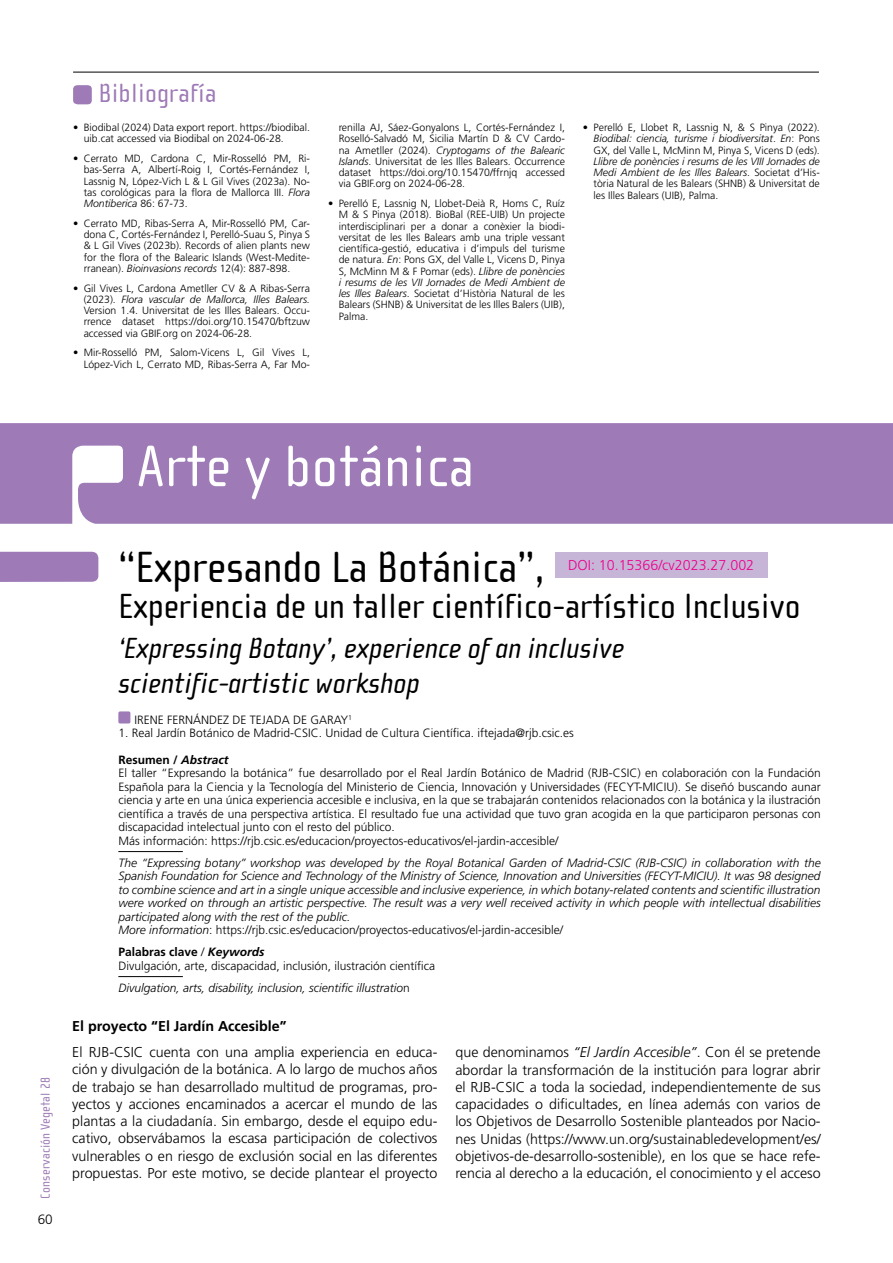
<style>
.page{position:relative;width:893px;height:1263px;background:#fff}
.page>*{position:absolute;margin:0;border:0;box-sizing:border-box;transform-origin:0 0}
.t1{font:60px "Cholla Sans";letter-spacing:.01em;color:#fff}
.t2{font:45px "Cholla Sans";color:#000}
.t3{font:36px "Cholla Sans";color:#000}
.t4{font:italic 30px/34.2px "Cholla Sans";color:#000}
.t5{font:27px "Cholla Sans";letter-spacing:.01em;color:#9e7bb7}
.t6{font:300 14.25px/17.2px "Frutiger";color:#000;text-align:justify}
.t7{font:700 14.25px "Frutiger";color:#000}
.t8{font:300 14.25px "Frutiger";color:#ec008c}
.t9{font:13.5px "Cholla Sans";letter-spacing:.01em;color:#9e7bb7}
.t10{font:300 13.5px "Frutiger";color:#000}
.t11{font:300 12px/13.5px "Frutiger";color:#000}
.t12{font:italic 300 12px/13.5px "Frutiger";color:#000}
.t13{font:300 10.5px/11.2px "Frutiger";color:#000;text-align:justify}
.s1{font-style:italic}
.s2{font-weight:700}
.s3{font-weight:700;font-style:italic}
.s4{font-style:normal}
</style>
<div class="page">
<hr style="left:73px;top:72px;width:746px;height:1px;background:#000">
<svg style="left:73px;top:85px;width:19px;height:20px"></svg>
<div style="left:0;top:423px;width:893px;height:101px;background:#9e7bb7"></div>
<div style="left:0;top:552px;width:99px;height:30px;background:#9e7bb7"></div>
<div style="left:118px;top:711px;width:13px;height:13px;background:#9e7bb7;border-radius:2px"></div>
<hr style="left:118px;top:851px;width:65px;height:1px;background:#000">
<hr style="left:118px;top:976px;width:65px;height:1px;background:#000">
<div style="left:555px;top:552px;width:212px;height:25px;background:#c7b5d8"></div>
<h3 class="t5" style="left:99px;top:78px;width:119px">Bibliografía</h3>
<p class="t13" style="left:84px;top:122px;width:228px;text-indent:-11px">• Biodibal (2024) Data export report. https://biodibal. uib.cat accessed via Biodibal on 2024-06-28.</p>
<p class="t13" style="left:84px;top:153px;width:228px;text-indent:-11px">• Cerrato MD, Cardona C, Mir-Rosselló PM, Ri&shy;bas-Serra A, Albertí-Roig I, Cortés-Fernández I, Lassnig N, López-Vich L &amp; L Gil Vives (2023a). No&shy;tas corológicas para la flora de Mallorca III. <span class="s1">Flora Montiberica</span> 86: 67-73.</p>
<p class="t13" style="left:84px;top:218px;width:228px;text-indent:-11px">• Cerrato MD, Ribas-Serra A, Mir-Rosselló PM, Car&shy;dona C, Cortés-Fernández I, Perelló-Suau S, Pinya S &amp; L Gil Vives (2023b). Records of alien plants new for the flora of the Balearic Islands (West-Medite&shy;rranean). <span class="s1">Bioinvasions records</span> 12(4): 887-898.</p>
<p class="t13" style="left:84px;top:283px;width:228px;text-indent:-11px">• Gil Vives L, Cardona Ametller CV &amp; A Ribas-Serra (2023). <span class="s1">Flora vascular de Mallorca, Illes Balears.<br></span>Version 1.4. Universitat de les Illes Balears. Occu&shy;rrence dataset https://doi.org/10.15470/bftzuw accessed via GBIF.org on 2024-06-28.</p>
<p class="t13" style="left:73px;top:347px;width:238px;text-align:right">• Mir-Rosselló PM, Salom-Vicens L, Gil Vives L,<br>López-Vich L, Cerrato MD, Ribas-Serra A, Far Mo-</p>
<p class="t13" style="left:339px;top:122px;width:228px">renilla AJ, Sáez-Gonyalons L, Cortés-Fernández I, Roselló-Salvadó M, Sicilia Martín D &amp; CV Cardo&shy;na Ametller (2024). <span class="s1">Cryptogams of the Balearic Islands</span>. Universitat de les Illes Balears. Occurrence dataset https://doi.org/10.15470/ffrnjq accessed via GBIF.org on 2024-06-28.</p>
<p class="t13" style="left:339px;top:198px;width:228px;text-indent:-11px">• Perelló E, Lassnig N, Llobet-Deià R, Homs C, Ruíz M &amp; S Pinya (2018). BioBal (REE-UIB) Un projecte interdisciplinari per a donar a conèxier la biodi&shy;versitat de les Iles Balears amb una triple vessant científica-gestió, educativa i d’impuls del turisme de natura. <span class="s1">En</span>: Pons GX, del Valle L, Vicens D, Pinya S, McMinn M &amp; F Pomar (eds). <span class="s1">Llibre de ponències i resums de les VII Jornades de Medi Ambient de les Illes Balears</span>. Societat d’Història Natural de les Balears (SHNB) &amp; Universitat de les Illes Balers (UIB), Palma.</p>
<p class="t13" style="left:594px;top:122px;width:228px;text-indent:-11px">• Perelló E, Llobet R, Lassnig N, &amp; S Pinya (2022).<br><span class="s1">Biodibal: ciencia, turisme i biodiversitat</span>. <span class="s1">En</span>: Pons GX, del Valle L, McMinn M, Pinya S, Vicens D (eds).</p>
<p class="t13" style="left:594px;top:156px;width:228px"><span class="s1">Llibre de ponències i resums de les VIII Jornades de Medi Ambient de les Illes Balears</span>. Societat d’His&shy;tòria Natural de les Balears (SHNB) &amp; Universitat de les Illes Balears (UIB), Palma.</p>
<h1 class="t1" style="left:137px;top:433px;width:339px">Arte y botánica</h1>
<p class="t9" style="left:38px;top:1198px;width:123px;rotate:-90deg">Conservación Vegetal 28</p>
<p class="t10" style="left:38px;top:1212px;width:17px">60</p>
<h2 class="t2" style="left:118px;top:543px;width:428px">“Expresando La Botánica”,</h2>
<h3 class="t3" style="left:118px;top:586px;width:684px">Experiencia de un taller científico-artístico Inclusivo</h3>
<h3 class="t4" style="left:118px;top:632px;width:507px">‘Expressing Botany’, experience of an inclusive scientific-artistic workshop</h3>
<p class="t11" style="left:134px;top:713px;width:219px">IRENE FERNÁNDEZ DE TEJADA DE GARAY<sup>1</sup></p>
<p class="t11" style="left:118px;top:726px;width:457px">1. Real Jardín Botánico de Madrid-CSIC. Unidad de Cultura Científica. iftejada@rjb.csic.es</p>
<p class="t11" style="left:118px;top:753px;width:704px"><span class="s2">Resumen /</span> <span class="s3">Abstract<br></span>El taller “Expresando la botánica” fue desarrollado por el Real Jardín Botánico de Madrid (RJB-CSIC) en colaboración con la Fundación Española para la Ciencia y la Tecnología del Ministerio de Ciencia, Innovación y Universidades (FECYT-MICIU). Se diseñó buscando aunar ciencia y arte en una única experiencia accesible e inclusiva, en la que se trabajarán contenidos relacionados con la botánica y la ilustración científica a través de una perspectiva artística. El resultado fue una actividad que tuvo gran acogida en la que participaron personas con discapacidad intelectual junto con el resto del público.<br>Más información: https://rjb.csic.es/educacion/proyectos-educativos/el-jardin-accesible/</p>
<p class="t12" style="left:118px;top:856px;width:704px">The “Expressing botany” workshop was developed by the Royal Botanical Garden of Madrid-CSIC (RJB-CSIC) in collaboration with the Spanish Foundation for Science and Technology of the Ministry of Science, Innovation and Universities (FECYT-MICIU). It was 98 designed to combine science and art in a single unique accessible and inclusive experience, in which botany-related contents and scientific illustration were worked on through an artistic perspective. The result was a very well received activity in which people with intellectual disabilities participated along with the rest of the public.<br>More information<span class="s4">: https://rjb.csic.es/educacion/proyectos-educativos/el-jardin-accesible/</span></p>
<p class="t11" style="left:118px;top:946px;width:318px"><span class="s2">Palabras clave</span> / <span class="s3">Keywords<br></span>Divulgación, arte, discapacidad, inclusión, ilustración científica</p>
<p class="t12" style="left:118px;top:981px;width:293px">Divulgation, arts, disability, inclusion, scientific illustratio<span class="s4">n</span></p>
<h3 class="t8" style="left:568px;top:557px;width:188px">DOI: 10.15366/cv2023.27.002</h3>
<h3 class="t7" style="left:72px;top:1018px;width:216px">El proyecto “El Jardín Accesible”</h3>
<p class="t6" style="left:72px;top:1044px;width:367px">El RJB-CSIC cuenta con una amplia experiencia en educa&shy;ción y divulgación de la botánica. A lo largo de muchos años de trabajo se han desarrollado multitud de programas, pro&shy;yectos y acciones encaminados a acercar el mundo de las plantas a la ciudadanía. Sin embargo, desde el equipo edu&shy;cativo, observábamos la escasa participación de colectivos vulnerables o en riesgo de exclusión social en las diferentes propuestas. Por este motivo, se decide plantear el proyecto</p>
<p class="t6" style="left:455px;top:1044px;width:367px">que denominamos <span class="s1">“El Jardín Accesible”</span>. Con él se pretende abordar la transformación de la institución para lograr abrir el RJB-CSIC a toda la sociedad, independientemente de sus capacidades o dificultades, en línea además con varios de los Objetivos de Desarrollo Sostenible planteados por Nacio&shy;nes Unidas (https://www.un.org/sustainabledevelopment/es/ objetivos-de-desarrollo-sostenible), en los que se hace refe&shy;rencia al derecho a la educación, el conocimiento y el acceso</p>
</div>
